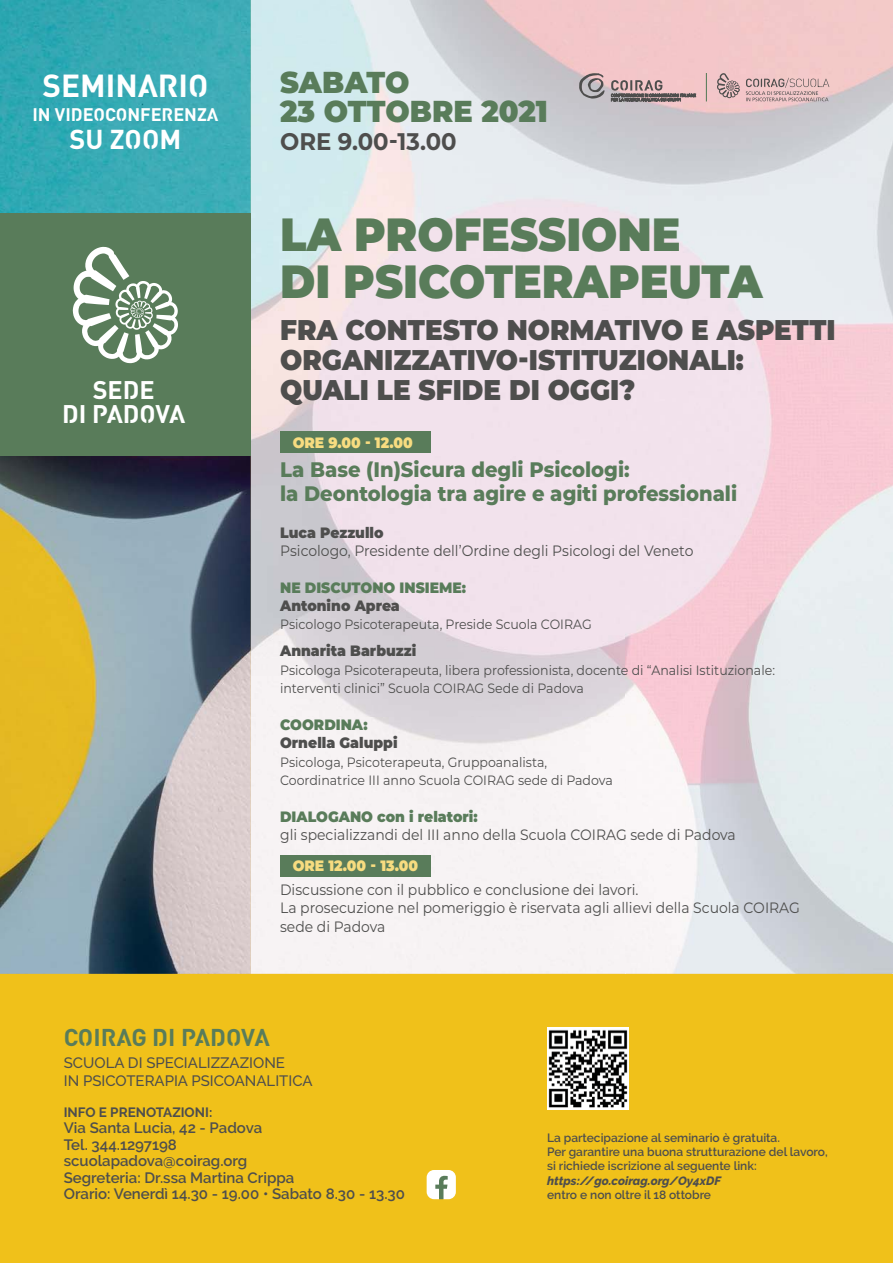
<style>
.page{position:relative;width:893px;height:1263px;background:#fff}
.page>*{position:absolute;margin:0;border:0;box-sizing:border-box;transform-origin:0 0}
.t1{font:900 46.5px/46.5px "Montserrat";color:#597c5a;scale:.92 1}
.t2{font:700 31.5px "Streetvertising";color:#fff}
.t3{font:900 30.3px/28.5px "Montserrat";color:#597c5a;scale:.95 1}
.t4{font:900 28.5px/30px "Montserrat";color:#4e4e4d;scale:.92 1}
.t5{font:700 27px "Streetvertising";color:#fff}
.t6{font:700 25.2px/23.9px "Streetvertising";color:#fff;text-align:center}
.t7{font:700 24px "Streetvertising";color:#597c5a}
.t8{font:700 24px "Montserrat";color:#4e4e4d;scale:.95 1}
.t9{font:800 21px/24px "Montserrat";color:#597c5a;scale:.93 1}
.t10{font:700 18px "Streetvertising";color:#fff}
.t11{font:15px/18.3px "Montserrat";color:#4e4e4d;scale:.93 1}
.t12{font:600 15px/16.5px "Raleway";color:#4e4e4d}
.t13{font:900 15px "Montserrat";color:#4e4e4d;scale:.93 1}
.t14{font:500 15px/18px "Raleway";color:#4e4e4d}
.t15{font:900 15px "Montserrat";color:#597c5a;scale:.93 1}
.t16{font:900 15px "Montserrat";color:#f7dc80;scale:.93 1}
.t17{font:13.5px/18.3px "Montserrat";color:#4e4e4d;scale:.93 1}
.t18{font:700 13.5px "Raleway";color:#4e4e4d}
.t19{font:600 12px/14.4px "Raleway";color:#4e4e4d}
.t20{font:italic 800 12px "Raleway";color:#4e4e4d}
</style>
<div class="page">
<div style="left:0;top:974px;width:893px;height:289px;background:#f0c11a"></div>
<img style="left:0;top:0;width:251px;height:974px">
<img style="left:251px;top:0;width:642px;height:974px">
<svg style="left:717px;top:73px;width:22px;height:25px"></svg>
<svg style="left:746px;top:78px;width:83px;height:23px;background:#d1afb0"></svg>
<svg style="left:579px;top:73px;width:25px;height:26px"></svg>
<svg style="left:611px;top:80px;width:85px;height:22px;background:#ab9293"></svg>
<svg style="left:706px;top:73px;width:1px;height:28px"></svg>
<div style="left:280px;top:432px;width:151px;height:21px;background:#597c5a"></div>
<div style="left:280px;top:855px;width:151px;height:22px;background:#597c5a"></div>
<img style="left:547px;top:1027px;width:82px;height:82px">
<svg style="left:427px;top:1170px;width:29px;height:29px"></svg>
<div style="left:0;top:214px;width:251px;height:242px;background:#597c5a"></div>
<svg style="left:73px;top:246px;width:105px;height:117px"></svg>
<h2 class="t2" style="left:43px;top:64px;width:167px">SEMINARIO</h2>
<h3 class="t10" style="left:32px;top:102px;width:188px">IN VIDEOCONFERENZA</h3>
<h3 class="t5" style="left:70px;top:121px;width:113px">SU ZOOM</h3>
<h3 class="t6" style="left:62px;top:377px;width:125px">SEDE<br>DI PADOVA</h3>
<h3 class="t3" style="left:280px;top:68px;width:283px">SABATO<br>23 OTTOBRE 2021</h3>
<h3 class="t8" style="left:280px;top:128px;width:187px">ORE 9.00-13.00</h3>
<h1 class="t1" style="left:280px;top:212px;width:526px">LA PROFESSIONE<br>DI PSICOTERAPEUTA</h1>
<h3 class="t4" style="left:280px;top:316px;width:605px">FRA CONTESTO NORMATIVO E ASPETTI<br>ORGANIZZATIVO-ISTITUZIONALI:<br>QUALI LE SFIDE DI OGGI?</h3>
<p class="t16" style="left:293px;top:434px;width:131px">ORE 9.00 - 12.00</p>
<h3 class="t9" style="left:280px;top:458px;width:493px">La Base (In)Sicura degli Psicologi:<br>la Deontologia tra agire e agiti professionali</h3>
<p class="t13" style="left:280px;top:524px;width:113px">Luca Pezzullo</p>
<p class="t11" style="left:280px;top:542px;width:446px">Psicologo, Presidente dell’Ordine degli Psicologi del Veneto</p>
<p class="t15" style="left:280px;top:579px;width:201px">NE DISCUTONO INSIEME:</p>
<p class="t13" style="left:280px;top:597px;width:130px">Antonino Aprea</p>
<p class="t17" style="left:280px;top:616px;width:337px">Psicologo Psicoterapeuta, Preside Scuola COIRAG</p>
<p class="t13" style="left:280px;top:642px;width:148px">Annarita Barbuzzi</p>
<p class="t17" style="left:280px;top:661px;width:534px">Psicologa Psicoterapeuta, libera professionista, docente di “Analisi Istituzionale: interventi clinici” Scuola COIRAG Sede di Padova</p>
<p class="t15" style="left:280px;top:716px;width:96px">COORDINA:</p>
<p class="t13" style="left:280px;top:734px;width:128px">Ornella Galuppi</p>
<p class="t17" style="left:280px;top:753px;width:359px">Psicologa, Psicoterapeuta, Gruppoanalista,<br>Coordinatrice III anno Scuola COIRAG sede di Padova</p>
<p class="t15" style="left:280px;top:808px;width:214px">DIALOGANO con i relatori:</p>
<p class="t11" style="left:280px;top:826px;width:491px">gli specializzandi del III anno della Scuola COIRAG sede di Padova</p>
<p class="t16" style="left:293px;top:857px;width:136px">ORE 12.00 - 13.00</p>
<p class="t11" style="left:280px;top:881px;width:560px">Discussione con il pubblico e conclusione dei lavori.<br>La prosecuzione nel pomeriggio è riservata agli allievi della Scuola COIRAG sede di Padova</p>
<h3 class="t7" style="left:64px;top:1021px;width:207px">COIRAG DI PADOVA</h3>
<p class="t14" style="left:64px;top:1054px;width:250px">SCUOLA DI SPECIALIZZAZIONE<br>IN PSICOTERAPIA PSICOANALITICA</p>
<p class="t18" style="left:64px;top:1104px;width:150px">INFO E PRENOTAZIONI:</p>
<p class="t12" style="left:64px;top:1120px;width:343px">Via Santa Lucia, 42 - Padova<br>Tel. 344.1297198<br>scuolapadova@coirag.org<br>Segreteria: Dr.ssa Martina Crippa<br>Orario: Venerdì 14.30 - 19.00 • Sabato 8.30 - 13.30</p>
<p class="t19" style="left:547px;top:1130px;width:282px">La partecipazione al seminario è gratuita.<br>Per garantire una buona strutturazione del lavoro, si richiede iscrizione al seguente link:</p>
<p class="t20" style="left:547px;top:1173px;width:176px">https://go.coirag.org/Oy4xDF</p>
<p class="t19" style="left:547px;top:1188px;width:165px">entro e non oltre il 18 ottobre</p>
</div>
